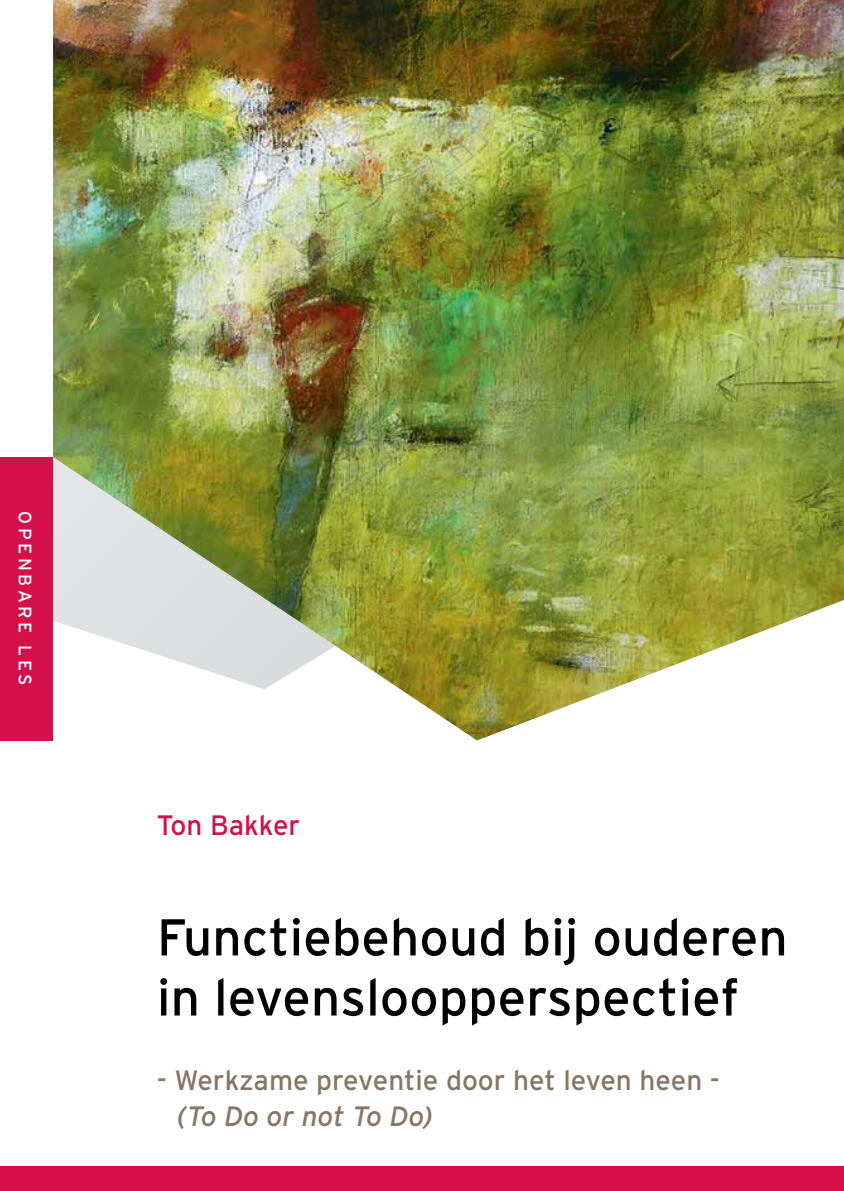
<style>
.page{position:relative;width:844px;height:1191px;background:#fff}
.page>*{position:absolute;margin:0;border:0;box-sizing:border-box;transform-origin:0 0}
.t1{font:51.62px/60px "Interstate";color:#000}
.t2{font:28px "Interstate";color:#887663}
.t3{font:italic 28px "Interstate";color:#887663}
.t4{font:28px "Interstate";color:#d30f4c}
.t5{font:18.03px "Interstate";letter-spacing:.2em;color:#fff}
</style>
<div class="page">
<img style="left:52px;top:0;width:791px;height:740px">
<div style="left:0;top:1166px;width:843px;height:25px;background:#d30f4c"></div>
<div style="left:0;top:456px;width:52px;height:284px;background:#d30f4c"></div>
<p class="t5" style="left:35px;top:511px;width:176px;rotate:90deg">OPENBARE LES</p>
<p class="t4" style="left:157px;top:809px;width:145px">Ton Bakker</p>
<p class="t1" style="left:157px;top:906px;width:632px">Functiebehoud bij ouderen in levensloopperspectief</p>
<p class="t2" style="left:157px;top:1064px;width:564px">- Werkzame preventie door het leven heen -</p>
<p class="t3" style="left:177px;top:1100px;width:257px">(To Do or not To Do)</p>
</div>
